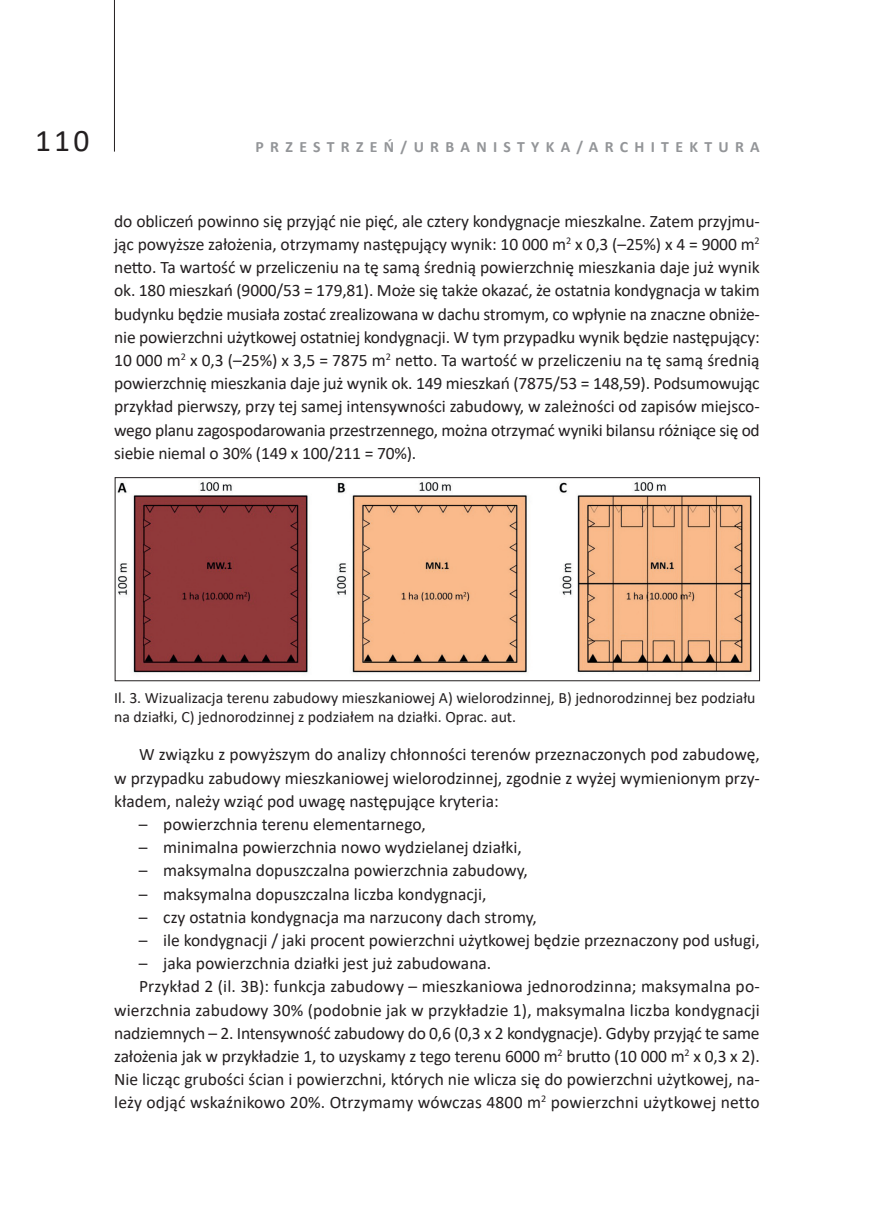
<style>
.page{position:relative;width:874px;height:1221px;background:#fff}
.page>*{position:absolute;margin:0;border:0;box-sizing:border-box;transform-origin:0 0}
.t1{font:31.5px "Calibri";color:#231f20}
.t2{font:17.5px/23.1px "Calibri";color:#231f20;text-align:justify}
.t3{font:15.75px/19.2px "Calibri";color:#231f20}
.t4{font:700 15.75px "Calibri";letter-spacing:.4em;color:#939598}
</style>
<div class="page">
<hr style="left:114px;top:0;width:1px;height:152px;background:#231f20">
<img style="left:117px;top:481px;width:635px;height:193px">
<div style="left:115px;top:477px;width:644px;height:204px;border:1px solid #231f20"></div>
<h1 class="t1" style="left:35px;top:119px;width:56px">110</h1>
<p class="t4" style="left:255px;top:135px;width:505px">PRZESTRZEŃ/URBANISTYKA/ARCHITEKTURA</p>
<p class="t2" style="left:114px;top:209px;width:646px">do obliczeń powinno się przyjąć nie pięć, ale cztery kondygnacje mieszkalne. Zatem przyjmu&shy;jąc powyższe założenia, otrzymamy następujący wynik: 10 000 m<sup>2</sup> x 0,3 (–25%) x 4 = 9000 m<sup>2 </sup>netto. Ta wartość w przeliczeniu na tę samą średnią powierzchnię mieszkania daje już wynik ok. 180 mieszkań (9000/53 = 179,81). Może się także okazać, że ostatnia kondygnacja w takim budynku będzie musiała zostać zrealizowana w dachu stromym, co wpłynie na znaczne obniże&shy;nie powierzchni użytkowej ostatniej kondygnacji. W tym przypadku wynik będzie następujący:<br>10 000 m<sup>2</sup> x 0,3 (–25%) x 3,5 = 7875 m<sup>2</sup> netto. Ta wartość w przeliczeniu na tę samą średnią powierzchnię mieszkania daje już wynik ok. 149 mieszkań (7875/53 = 148,59). Podsumowując przykład pierwszy, przy tej samej intensywności zabudowy, w zależności od zapisów miejsco&shy;wego planu zagospodarowania przestrzennego, można otrzymać wyniki bilansu różniące się od siebie niemal o 30% (149 x 100/211 = 70%).</p>
<p class="t3" style="left:114px;top:687px;width:642px">Il. 3. Wizualizacja terenu zabudowy mieszkaniowej A) wielorodzinnej, B) jednorodzinnej bez podziału na działki, C) jednorodzinnej z podziałem na działki. Oprac. aut.</p>
<p class="t2" style="left:114px;top:742px;width:646px;text-indent:25px">W związku z powyższym do analizy chłonności terenów przeznaczonych pod zabudowę, w przypadku zabudowy mieszkaniowej wielorodzinnej, zgodnie z wyżej wymienionym przy&shy;kładem, należy wziąć pod uwagę następujące kryteria:</p>
<p class="t2" style="left:139px;top:812px;width:288px">– powierzchnia terenu elementarnego,</p>
<p class="t2" style="left:139px;top:835px;width:384px">– minimalna powierzchnia nowo wydzielanej działki,</p>
<p class="t2" style="left:139px;top:858px;width:390px">– maksymalna dopuszczalna powierzchnia zabudowy,</p>
<p class="t2" style="left:139px;top:881px;width:349px">– maksymalna dopuszczalna liczba kondygnacji,</p>
<p class="t2" style="left:139px;top:904px;width:399px">– czy ostatnia kondygnacja ma narzucony dach stromy,</p>
<p class="t2" style="left:139px;top:928px;width:622px">– ile kondygnacji / jaki procent powierzchni użytkowej będzie przeznaczony pod usługi,</p>
<p class="t2" style="left:139px;top:951px;width:354px">– jaka powierzchnia działki jest już zabudowana.</p>
<p class="t2" style="left:139px;top:974px;width:622px">Przykład 2 (il. 3B): funkcja zabudowy – mieszkaniowa jednorodzinna; maksymalna po-</p>
<p class="t2" style="left:114px;top:997px;width:646px">wierzchnia zabudowy 30% (podobnie jak w przykładzie 1), maksymalna liczba kondygnacji</p>
<p class="t2" style="left:114px;top:1020px;width:646px">nadziemnych – 2. Intensywność zabudowy do 0,6 (0,3 x 2 kondygnacje). Gdyby przyjąć te same</p>
<p class="t2" style="left:114px;top:1044px;width:646px">założenia jak w przykładzie 1, to uzyskamy z tego terenu 6000 m<sup>2</sup> brutto (10 000 m<sup>2</sup> x 0,3 x 2).</p>
<p class="t2" style="left:114px;top:1067px;width:646px">Nie licząc grubości ścian i powierzchni, których nie wlicza się do powierzchni użytkowej, na-</p>
<p class="t2" style="left:114px;top:1090px;width:646px">leży odjąć wskaźnikowo 20%. Otrzymamy wówczas 4800 m<sup>2</sup> powierzchni użytkowej netto</p>
</div>
